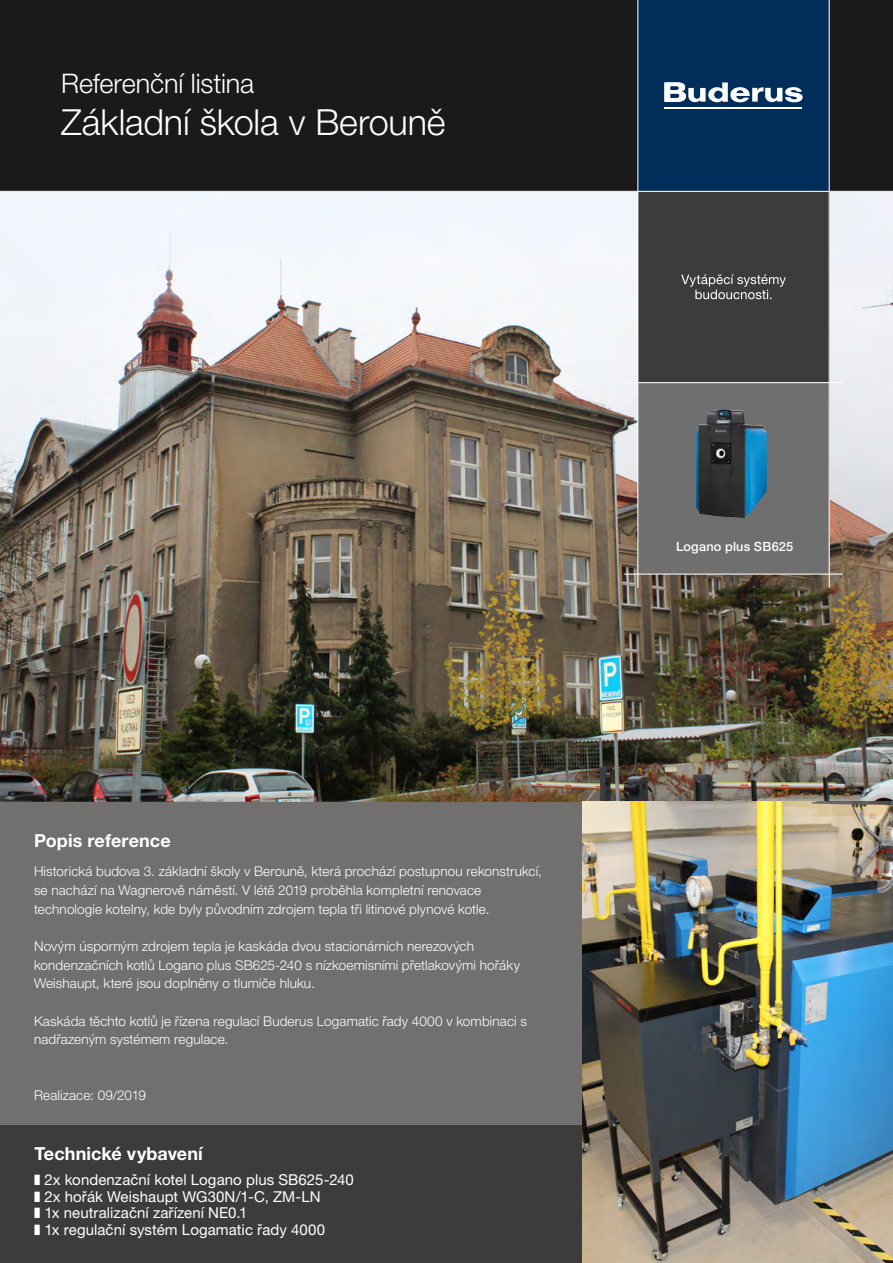
<style>
.page{position:relative;width:893px;height:1263px;background:#fff}
.page>*{position:absolute;margin:0;border:0;box-sizing:border-box;transform-origin:0 0}
.t1{font:300 36px "Helvetica Neue LT Pro";letter-spacing:-.005em;color:#fff}
.t2{font:300 27px "Helvetica Neue LT Pro";letter-spacing:-.005em;color:#fff}
.t3{font:700 18px "Helvetica Neue LT Pro";letter-spacing:.005em;color:#fff}
.t4{font:15px/16.5px "Helvetica Neue LT Pro";letter-spacing:.005em;color:#fff}
.t5{font:300 13.5px/18.6px "Helvetica Neue LT Pro";letter-spacing:.01em;color:#fff}
.t6{font:500 12.75px "Helvetica Neue LT Pro";letter-spacing:.015em;color:#fff}
</style>
<div class="page">
<img style="left:0;top:192px;width:893px;height:610px">
<div style="left:638px;top:383px;width:191px;height:191px;background:#706f6f"></div>
<div style="left:0;top:0;width:893px;height:191px;background:#1a1a1a"></div>
<div style="left:638px;top:0;width:191px;height:191px;background:#002d5a"></div>
<hr style="left:664px;top:107px;width:138px;height:2px;background:#fff">
<svg style="left:664px;top:82px;width:139px;height:20px"></svg>
<div style="left:638px;top:191px;width:191px;height:192px;background:#3c3c3b"></div>
<svg style="left:681px;top:274px;width:105px;height:25px"></svg>
<hr style="left:637px;top:0;width:1px;height:588px;background:#fff">
<hr style="left:829px;top:0;width:1px;height:588px;background:#fff">
<hr style="left:0;top:191px;width:893px;height:1px;background:#fff">
<hr style="left:624px;top:382px;width:219px;height:1px;background:#fff">
<hr style="left:624px;top:574px;width:219px;height:1px;background:#fff">
<div style="left:0;top:802px;width:583px;height:460px;background:#71706f"></div>
<div style="left:1px;top:1125px;width:892px;height:138px;background:#3d3c3b"></div>
<img style="left:583px;top:802px;width:310px;height:461px">
<img style="left:696px;top:410px;width:71px;height:108px">
<svg style="left:694px;top:370px;width:141px;height:40px"></svg>
<img style="left:47px;top:536px;width:206px;height:27px">
<h2 class="t2" style="left:61px;top:67px;width:195px">Referenční listina</h2>
<h1 class="t1" style="left:61px;top:100px;width:386px">Základní škola v Berouně</h1>
<h3 class="t3" style="left:34px;top:829px;width:138px">Popis reference</h3>
<p class="t5" style="left:34px;top:862px;width:509px">Historická budova 3. základní školy v Berouně, která prochází postupnou rekonstrukcí, se nachází na Wagnerově náměstí. V létě 2019 proběhla kompletní renovace technologie kotelny, kde byly původním zdrojem tepla tři litinové plynové kotle.</p>
<p class="t5" style="left:34px;top:936px;width:487px">Novým úsporným zdrojem tepla je kaskáda dvou stacionárních nerezových kondenzačních kotlů Logano plus SB625-240 s nízkoemisními přetlakovými hořáky<br>Weishaupt, které jsou doplněny o tlumiče hluku.</p>
<p class="t5" style="left:34px;top:1011px;width:494px">Kaskáda těchto kotlů je řízena regulací Buderus Logamatic řady 4000 v kombinaci s nadřazeným systémem regulace.</p>
<p class="t5" style="left:34px;top:1086px;width:113px">Realizace: 09/2019</p>
<h3 class="t3" style="left:34px;top:1142px;width:170px">Technické vybavení</h3>
<p class="t4" style="left:44px;top:1171px;width:311px">2x kondenzační kotel Logano plus SB625-240<br>2x hořák Weishaupt WG30N/1-C, ZM-LN<br>1x neutralizační zařízení NE0.1<br>1x regulační systém Logamatic řady 4000</p>
<p class="t6" style="left:676px;top:538px;width:119px">Logano plus SB625</p>
</div>
